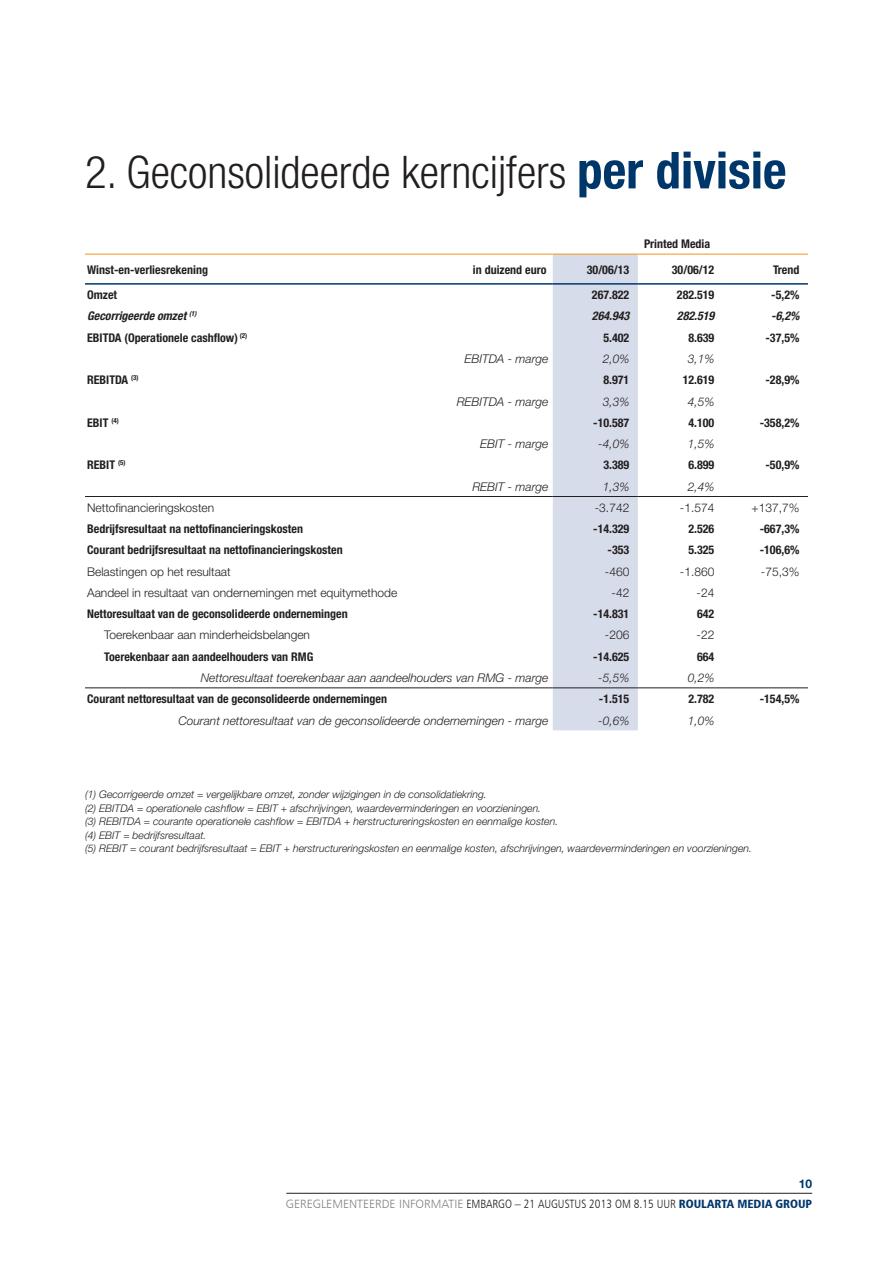
<style>
.page{position:relative;width:893px;height:1263px;background:#fff}
.page>*{position:absolute;margin:0;border:0;box-sizing:border-box;transform-origin:0 0}
.GROTE_TITEL{font:300 condensed 45px "Helvetica Neue";color:#231f20}
.Tabel_vet_links{font:700 condensed 12px "Helvetica Neue";color:#231f20}
.Tabel_cursief_rechts{font:italic 300 12px "Helvetica Neue";color:#231f20}
.Tabel_vet_rechts{font:700 condensed 12px "Helvetica Neue";color:#231f20}
.Tabel_normaal_links{font:300 12px "Helvetica Neue";color:#231f20}
.t1{font:12px "Humanist 777 BT Light Condensed B";color:#231f20}
.Tabel_normaal_rechts{font:300 12px "Helvetica Neue";color:#231f20}
.Tabel_vet_links-2{font:italic 700 condensed 12px "Helvetica Neue";color:#231f20}
.Tabel_vet_rechts-2{font:italic 700 condensed 12px "Helvetica Neue";color:#231f20}
.t2{font:700 12px "Helvetica Neue";color:#00376b}
.t3{font:italic 300 10.5px "Helvetica Neue";color:#231f20}
.s1{font-weight:700;font-size:51px;color:#00376b}
.s2{font-family:"Humanist 777 BT Light B";color:#808285}
.s3{font-family:"Humanist 777 BT Black Condensed B";color:#00376b}
</style>
<div class="page">
<hr style="left:286px;top:1193px;width:526px;height:1px;background:#231f20">
<div style="left:553px;top:255px;width:85px;height:475px;background:#d7dcea"></div>
<hr style="left:85px;top:496px;width:468px;height:1px;background:#231f20">
<hr style="left:553px;top:496px;width:85px;height:1px;background:#231f20">
<hr style="left:638px;top:496px;width:85px;height:1px;background:#231f20">
<hr style="left:723px;top:496px;width:85px;height:1px;background:#231f20">
<hr style="left:85px;top:254px;width:468px;height:1px;background:#f7931d">
<hr style="left:553px;top:254px;width:85px;height:1px;background:#f7931d">
<hr style="left:638px;top:254px;width:85px;height:1px;background:#f7931d">
<hr style="left:723px;top:254px;width:85px;height:1px;background:#f7931d">
<hr style="left:85px;top:283px;width:468px;height:2px;background:#00376b">
<hr style="left:553px;top:283px;width:85px;height:2px;background:#00376b">
<hr style="left:638px;top:283px;width:85px;height:2px;background:#00376b">
<hr style="left:723px;top:283px;width:85px;height:2px;background:#00376b">
<hr style="left:85px;top:688px;width:468px;height:1px;background:#231f20">
<hr style="left:553px;top:688px;width:85px;height:1px;background:#231f20">
<hr style="left:638px;top:688px;width:85px;height:1px;background:#231f20">
<hr style="left:723px;top:688px;width:85px;height:1px;background:#231f20">
<p class="GROTE_TITEL" style="left:85px;top:147px;width:703px">2. Geconsolideerde kerncijfers <span class="s1">per divisie</span></p>
<p class="Tabel_vet_rechts" style="left:644px;top:236px;width:68px">Printed Media</p>
<p class="Tabel_vet_links" style="left:87px;top:262px;width:122px">Winst-en-verliesrekening</p>
<p class="Tabel_vet_links" style="left:473px;top:262px;width:75px">in duizend euro</p>
<p class="Tabel_vet_rechts" style="left:587px;top:262px;width:44px">30/06/13</p>
<p class="Tabel_vet_rechts" style="left:672px;top:262px;width:44px">30/06/12</p>
<p class="Tabel_vet_rechts" style="left:773px;top:262px;width:28px">Trend</p>
<p class="Tabel_vet_links" style="left:87px;top:288px;width:31px">Omzet</p>
<p class="Tabel_vet_rechts" style="left:592px;top:288px;width:39px">267.822</p>
<p class="Tabel_vet_rechts" style="left:677px;top:288px;width:39px">282.519</p>
<p class="Tabel_vet_rechts" style="left:771px;top:288px;width:30px">-5,2%</p>
<p class="Tabel_vet_links-2" style="left:87px;top:309px;width:111px">Gecorrigeerde omzet <sup>(1)</sup></p>
<p class="Tabel_vet_rechts-2" style="left:592px;top:309px;width:39px">264.943</p>
<p class="Tabel_vet_rechts-2" style="left:677px;top:309px;width:39px">282.519</p>
<p class="Tabel_vet_rechts-2" style="left:771px;top:309px;width:30px">-6,2%</p>
<p class="Tabel_vet_links" style="left:87px;top:330px;width:161px">EBITDA (Operationele cashflow) <sup>(2)</sup></p>
<p class="Tabel_vet_rechts" style="left:603px;top:330px;width:27px">5.402</p>
<p class="Tabel_vet_rechts" style="left:688px;top:330px;width:27px">8.639</p>
<p class="Tabel_vet_rechts" style="left:765px;top:330px;width:35px">-37,5%</p>
<p class="Tabel_cursief_rechts" style="left:464px;top:352px;width:86px">EBITDA - marge</p>
<p class="Tabel_cursief_rechts" style="left:603px;top:352px;width:28px">2,0%</p>
<p class="Tabel_cursief_rechts" style="left:688px;top:352px;width:28px">3,1%</p>
<p class="Tabel_vet_links" style="left:87px;top:373px;width:53px">REBITDA <sup>(3)</sup></p>
<p class="Tabel_vet_rechts" style="left:603px;top:373px;width:27px">8.971</p>
<p class="Tabel_vet_rechts" style="left:683px;top:373px;width:33px">12.619</p>
<p class="Tabel_vet_rechts" style="left:765px;top:373px;width:35px">-28,9%</p>
<p class="Tabel_cursief_rechts" style="left:457px;top:394px;width:93px">REBITDA - marge</p>
<p class="Tabel_cursief_rechts" style="left:603px;top:394px;width:28px">3,3%</p>
<p class="Tabel_cursief_rechts" style="left:688px;top:394px;width:28px">4,5%</p>
<p class="Tabel_vet_links" style="left:87px;top:415px;width:33px">EBIT <sup>(4)</sup></p>
<p class="Tabel_vet_rechts" style="left:593px;top:415px;width:38px">-10.587</p>
<p class="Tabel_vet_rechts" style="left:688px;top:415px;width:27px">4.100</p>
<p class="Tabel_vet_rechts" style="left:760px;top:415px;width:41px">-358,2%</p>
<p class="Tabel_cursief_rechts" style="left:480px;top:437px;width:70px">EBIT - marge</p>
<p class="Tabel_cursief_rechts" style="left:598px;top:437px;width:33px">-4,0%</p>
<p class="Tabel_cursief_rechts" style="left:688px;top:437px;width:28px">1,5%</p>
<p class="Tabel_vet_links" style="left:87px;top:458px;width:40px">REBIT <sup>(5)</sup></p>
<p class="Tabel_vet_rechts" style="left:603px;top:458px;width:27px">3.389</p>
<p class="Tabel_vet_rechts" style="left:688px;top:458px;width:27px">6.899</p>
<p class="Tabel_vet_rechts" style="left:765px;top:458px;width:35px">-50,9%</p>
<p class="Tabel_cursief_rechts" style="left:472px;top:479px;width:78px">REBIT - marge</p>
<p class="Tabel_cursief_rechts" style="left:603px;top:479px;width:28px">1,3%</p>
<p class="Tabel_cursief_rechts" style="left:688px;top:479px;width:28px">2,4%</p>
<p class="Tabel_normaal_links" style="left:87px;top:500px;width:129px">Nettofinancieringskosten</p>
<p class="Tabel_normaal_rechts" style="left:595px;top:500px;width:36px">-3.742</p>
<p class="Tabel_normaal_rechts" style="left:680px;top:500px;width:36px">-1.574</p>
<p class="Tabel_normaal_rechts" style="left:751px;top:500px;width:49px">+137,7%</p>
<p class="Tabel_vet_links" style="left:87px;top:521px;width:217px">Bedrijfsresultaat na nettofinancieringskosten</p>
<p class="Tabel_vet_rechts" style="left:593px;top:521px;width:38px">-14.329</p>
<p class="Tabel_vet_rechts" style="left:688px;top:521px;width:27px">2.526</p>
<p class="Tabel_vet_rechts" style="left:760px;top:521px;width:41px">-667,3%</p>
<p class="Tabel_vet_links" style="left:87px;top:543px;width:257px">Courant bedrijfsresultaat na nettofinancieringskosten</p>
<p class="Tabel_vet_rechts" style="left:608px;top:543px;width:23px">-353</p>
<p class="Tabel_vet_rechts" style="left:688px;top:543px;width:27px">5.325</p>
<p class="Tabel_vet_rechts" style="left:760px;top:543px;width:41px">-106,6%</p>
<p class="Tabel_normaal_links" style="left:87px;top:564px;width:145px">Belastingen op het resultaat</p>
<p class="Tabel_normaal_rechts" style="left:605px;top:564px;width:26px">-460</p>
<p class="Tabel_normaal_rechts" style="left:680px;top:564px;width:36px">-1.860</p>
<p class="Tabel_normaal_rechts" style="left:761px;top:564px;width:40px">-75,3%</p>
<p class="Tabel_normaal_links" style="left:87px;top:585px;width:312px">Aandeel in resultaat van ondernemingen met equitymethode</p>
<p class="Tabel_normaal_rechts" style="left:612px;top:585px;width:19px">-42</p>
<p class="Tabel_normaal_rechts" style="left:697px;top:585px;width:19px">-24</p>
<p class="Tabel_vet_links" style="left:87px;top:606px;width:262px">Nettoresultaat van de geconsolideerde ondernemingen</p>
<p class="Tabel_vet_rechts" style="left:593px;top:606px;width:38px">-14.831</p>
<p class="Tabel_vet_rechts" style="left:697px;top:606px;width:19px">642</p>
<p class="Tabel_normaal_links" style="left:104px;top:628px;width:207px">Toerekenbaar aan minderheidsbelangen</p>
<p class="Tabel_normaal_rechts" style="left:605px;top:628px;width:26px">-206</p>
<p class="Tabel_normaal_rechts" style="left:697px;top:628px;width:19px">-22</p>
<p class="Tabel_vet_links" style="left:104px;top:649px;width:211px">Toerekenbaar aan aandeelhouders van RMG</p>
<p class="Tabel_vet_rechts" style="left:593px;top:649px;width:38px">-14.625</p>
<p class="Tabel_vet_rechts" style="left:697px;top:649px;width:19px">664</p>
<p class="Tabel_cursief_rechts" style="left:201px;top:671px;width:349px">Nettoresultaat toerekenbaar aan aandeelhouders van RMG - marge</p>
<p class="Tabel_cursief_rechts" style="left:598px;top:671px;width:33px">-5,5%</p>
<p class="Tabel_cursief_rechts" style="left:688px;top:671px;width:28px">0,2%</p>
<p class="Tabel_vet_links" style="left:87px;top:692px;width:301px">Courant nettoresultaat van de geconsolideerde ondernemingen</p>
<p class="Tabel_vet_rechts" style="left:599px;top:692px;width:32px">-1.515</p>
<p class="Tabel_vet_rechts" style="left:688px;top:692px;width:27px">2.782</p>
<p class="Tabel_vet_rechts" style="left:760px;top:692px;width:41px">-154,5%</p>
<p class="Tabel_cursief_rechts" style="left:178px;top:713px;width:372px">Courant nettoresultaat van de geconsolideerde ondernemingen - marge</p>
<p class="Tabel_cursief_rechts" style="left:598px;top:713px;width:33px">-0,6%</p>
<p class="Tabel_cursief_rechts" style="left:688px;top:713px;width:28px">1,0%</p>
<p class="t3" style="left:85px;top:788px;width:403px">(1) Gecorrigeerde omzet = vergelijkbare omzet, zonder wijzigingen in de consolidatiekring.</p>
<p class="t3" style="left:85px;top:802px;width:458px">(2) EBITDA = operationele cashflow = EBIT + afschrijvingen, waardeverminderingen en voorzieningen.</p>
<p class="t3" style="left:85px;top:815px;width:475px">(3) REBITDA = courante operationele cashflow = EBITDA + herstructureringskosten en eenmalige kosten.</p>
<p class="t3" style="left:85px;top:829px;width:123px">(4) EBIT = bedrijfsresultaat.</p>
<p class="t3" style="left:85px;top:842px;width:668px">(5) REBIT = courant bedrijfsresultaat = EBIT + herstructureringskosten en eenmalige kosten, afschrijvingen, waardeverminderingen en voorzieningen.</p>
<p class="t2" style="left:799px;top:1176px;width:15px">10</p>
<p class="t1" style="left:286px;top:1197px;width:528px"><span class="s2">GEREGLEMENTEERDE INFORMATIE</span> EMBARGO – 21 AUGUSTUS 2013 OM 8.15 UUR <span class="s3">ROULARTA MEDIA GROUP</span></p>
</div>
